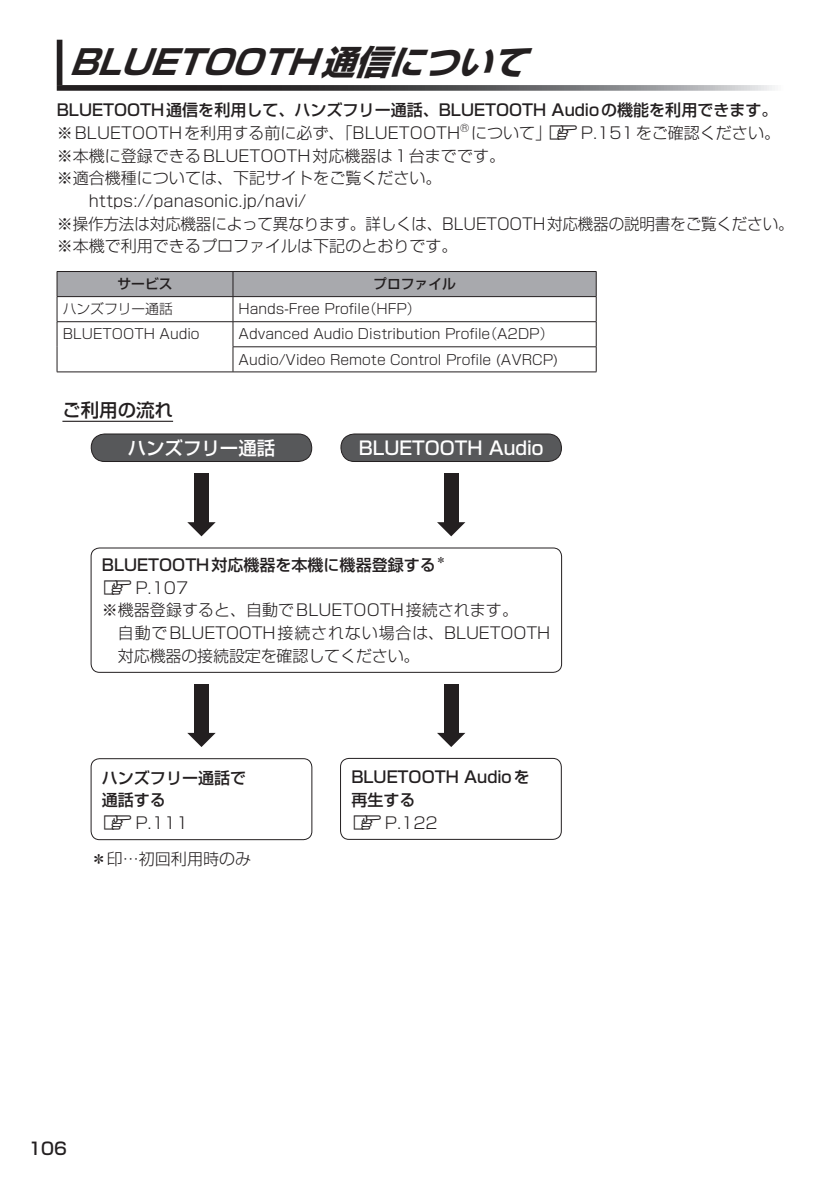
<style>
.page{position:relative;width:840px;height:1191px;background:#fff}
.page>*{position:absolute;margin:0;border:0;box-sizing:border-box;transform-origin:0 0}
.t1{font:italic 700 34px "Shin Go Pro";color:#231f20}
.t2{font:500 18.4px "Shin Go Pro";color:#fff}
.t3{font:500 18.4px "Shin Go Pro";color:#231f20}
.t4{font:500 17px "Shin Go Pro";color:#231f20}
.t5{font:300 16px "Shin Go Pro";color:#231f20}
.t6{font:500 16px/22.6px "Shin Go Pro";color:#231f20}
.t7{font:300 13.8px/25px "Shin Go Pro";color:#231f20}
.t8{font:500 13.8px "Shin Go Pro";color:#231f20}
.s1{font-family:"MC1";font-weight:400;font-size:14.2px}
.s2{font-weight:300}
</style>
<div class="page">
<div style="left:57px;top:40px;width:5px;height:45px;background:#231f20"></div>
<svg style="left:57px;top:85px;width:718px;height:6px;background:#616162"></svg>
<svg style="left:57px;top:271px;width:539px;height:100px"></svg>
<hr style="left:232px;top:346px;width:364px;height:1px;background:#231f20">
<hr style="left:57px;top:371px;width:176px;height:1px;background:#231f20">
<hr style="left:233px;top:371px;width:363px;height:1px;background:#231f20">
<hr style="left:62px;top:421px;width:111px;height:1px;background:#231f20">
<div style="left:194px;top:473px;width:14px;height:51px;background:#231f20"></div>
<svg style="left:187px;top:522px;width:28px;height:14px"></svg>
<div style="left:194px;top:684px;width:14px;height:51px;background:#231f20"></div>
<svg style="left:187px;top:733px;width:28px;height:14px"></svg>
<div style="left:444px;top:473px;width:14px;height:51px;background:#231f20"></div>
<svg style="left:437px;top:522px;width:28px;height:14px"></svg>
<div style="left:444px;top:684px;width:14px;height:51px;background:#231f20"></div>
<svg style="left:437px;top:733px;width:28px;height:14px"></svg>
<div style="left:91px;top:434px;width:220px;height:27px;background:#57585a;border-radius:14px"></div>
<div style="left:91px;top:433px;width:221px;height:29px;border:1px solid #231f20;border-radius:14px"></div>
<div style="left:341px;top:434px;width:220px;height:27px;background:#57585a;border-radius:14px"></div>
<div style="left:340px;top:433px;width:221px;height:29px;border:1px solid #231f20;border-radius:14px"></div>
<div style="left:91px;top:548px;width:470px;height:124px;border:1px solid #231f20;border-radius:9px"></div>
<div style="left:91px;top:758px;width:221px;height:82px;border:1px solid #231f20;border-radius:9px"></div>
<div style="left:340px;top:758px;width:221px;height:81px;border:1px solid #231f20;border-radius:9px"></div>
<h1 class="t1" style="left:69px;top:35px;width:474px">BLUETOOTH通信について</h1>
<p class="t6" style="left:57px;top:97px;width:721px">BLUETOOTH通信を利用して、ハンズフリー通話、BLUETOOTH Audioの機能を利用できます。</p>
<p class="t5" style="left:57px;top:120px;width:724px">※BLUETOOTHを利用する前に必ず、「BLUETOOTH<sup>®</sup> について」<span class="s1">Z</span>P.151をご確認ください。</p>
<p class="t5" style="left:57px;top:142px;width:449px">※本機に登録できるBLUETOOTH対応機器は1台までです。</p>
<p class="t5" style="left:57px;top:165px;width:386px">※適合機種については、下記サイトをご覧ください。</p>
<p class="t5" style="left:73px;top:188px;width:235px">　https://panasonic.jp/navi/</p>
<p class="t5" style="left:57px;top:210px;width:738px">※操作方法は対応機器によって異なります。詳しくは、BLUETOOTH対応機器の説明書をご覧ください。</p>
<p class="t5" style="left:57px;top:233px;width:402px">※本機で利用できるプロファイルは下記のとおりです。</p>
<p class="t8" style="left:117px;top:273px;width:56px">サービス</p>
<p class="t8" style="left:373px;top:273px;width:84px">プロファイル</p>
<p class="t7" style="left:63px;top:295px;width:111px">ハンズフリー通話</p>
<p class="t7" style="left:238px;top:295px;width:183px">Hands-Free Profile（HFP）</p>
<p class="t7" style="left:63px;top:320px;width:138px">BLUETOOTH Audio</p>
<p class="t7" style="left:238px;top:320px;width:321px">Advanced Audio Distribution Profile（A2DP）<br>Audio/Video Remote Control Profile (AVRCP)</p>
<p class="t3" style="left:62px;top:395px;width:112px">ご利用の流れ</p>
<p class="t2" style="left:128px;top:432px;width:149px">ハンズフリー通話</p>
<p class="t2" style="left:359px;top:432px;width:186px">BLUETOOTH Audio</p>
<p class="t6" style="left:102px;top:551px;width:346px">BLUETOOTH対応機器を本機に機器登録する<sup>＊</sup></p>
<p class="t5" style="left:102px;top:574px;width:88px"><span class="s1">Z</span>P.107</p>
<p class="t5" style="left:102px;top:597px;width:417px">※機器登録すると、自動でBLUETOOTH接続されます。</p>
<p class="t5" style="left:118px;top:619px;width:433px">自動でBLUETOOTH接続されない場合は、BLUETOOTH</p>
<p class="t5" style="left:118px;top:642px;width:303px">対応機器の接続設定を確認してください。</p>
<p class="t6" style="left:102px;top:764px;width:146px">ハンズフリー通話で通話する<br><span class="s1">Z</span><span class="s2">P.111</span></p>
<p class="t6" style="left:351px;top:764px;width:180px">BLUETOOTH Audioを再生する<br><span class="s1">Z</span><span class="s2">P.122</span></p>
<p class="t5" style="left:91px;top:846px;width:162px">＊印…初回利用時のみ</p>
<p class="t4" style="left:28px;top:1134px;width:40px">106</p>
</div>
